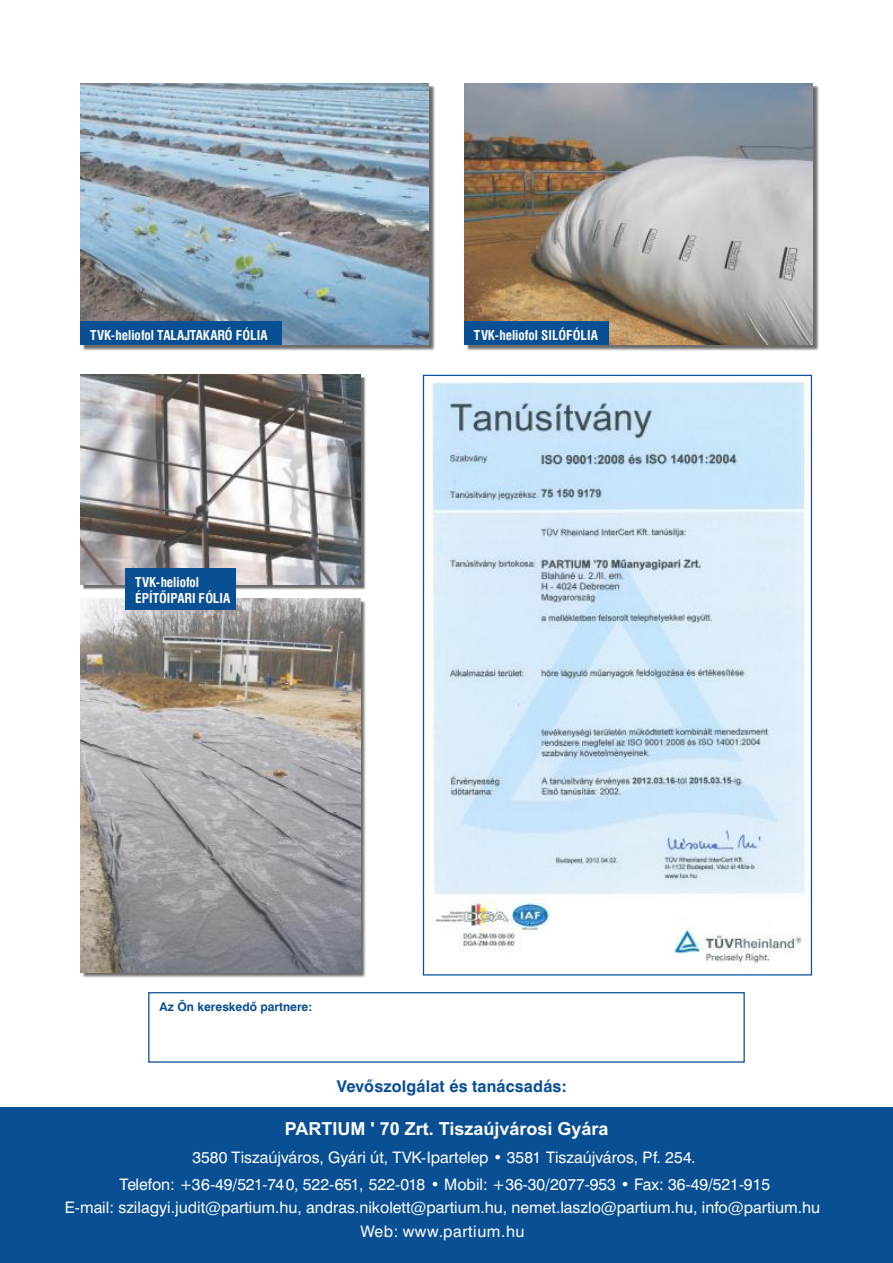
<style>
.page{position:relative;width:893px;height:1263px;background:#fff}
.page>*{position:absolute;margin:0;border:0;box-sizing:border-box;transform-origin:0 0}
.t1{font:700 18px "Arial";color:#fefefe}
.t2{font:16.2px "H Swiss 721 BT Bold";letter-spacing:.01em;color:#094f94}
.t3{font:15.9px/27.6px "H Swiss 721 BT";color:#fefefe;text-align:center}
.t4{font:13.2px/15.9px "H Swiss 721 Condensed BT Bold";color:#fefefe}
.t5{font:12px "H Swiss 721 BT Bold";color:#094f94}
</style>
<div class="page">
<img style="left:431px;top:381px;width:375px;height:582px">
<div style="left:0;top:1107px;width:893px;height:156px;background:#094f94"></div>
<img style="left:467px;top:86px;width:351px;height:265px">
<img style="left:464px;top:83px;width:349px;height:262px">
<div style="left:464px;top:321px;width:144px;height:24px;background:#094f94"></div>
<img style="left:83px;top:86px;width:351px;height:265px">
<img style="left:80px;top:83px;width:349px;height:262px">
<img style="left:83px;top:377px;width:282px;height:212px">
<img style="left:80px;top:374px;width:280px;height:210px">
<img style="left:83px;top:602px;width:283px;height:376px">
<img style="left:80px;top:599px;width:280px;height:373px">
<div style="left:80px;top:321px;width:201px;height:24px;background:#094f94"></div>
<div style="left:125px;top:568px;width:111px;height:41px;background:#094f94"></div>
<div style="left:148px;top:992px;width:597px;height:71px;border:1px solid #094f94"></div>
<p class="t4" style="left:90px;top:328px;width:179px">TVK-heliofol TALAJTAKARÓ FÓLIA</p>
<p class="t4" style="left:474px;top:328px;width:126px">TVK-heliofol SILÓFÓLIA</p>
<p class="t4" style="left:135px;top:576px;width:97px">TVK-heliofol<br>ÉPÍTŐIPARI FÓLIA</p>
<p class="t5" style="left:160px;top:1002px;width:154px">Az Ön kereskedő partnere:</p>
<p class="t2" style="left:337px;top:1080px;width:232px">Vevőszolgálat és tanácsadás:</p>
<p class="t1" style="left:285px;top:1122px;width:325px">PARTIUM ' 70 Zrt. Tiszaújvárosi Gyára</p>
<p class="t3" style="left:120px;top:1144px;width:652px">3580 Tiszaújváros, Gyári út, TVK-Ipartelep • 3581 Tiszaújváros, Pf. 254.<br>Telefon: +36-49/521-740, 522-651, 522-018 • Mobil: +36-30/2077-953 • Fax: 36-49/521-915</p>
<p class="t3" style="left:65px;top:1197px;width:757px;line-height:23.2px">E-mail: szilagyi.judit@partium.hu, andras.nikolett@partium.hu, nemet.laszlo@partium.hu, info@partium.hu<br>Web: www.partium.hu</p>
</div>
